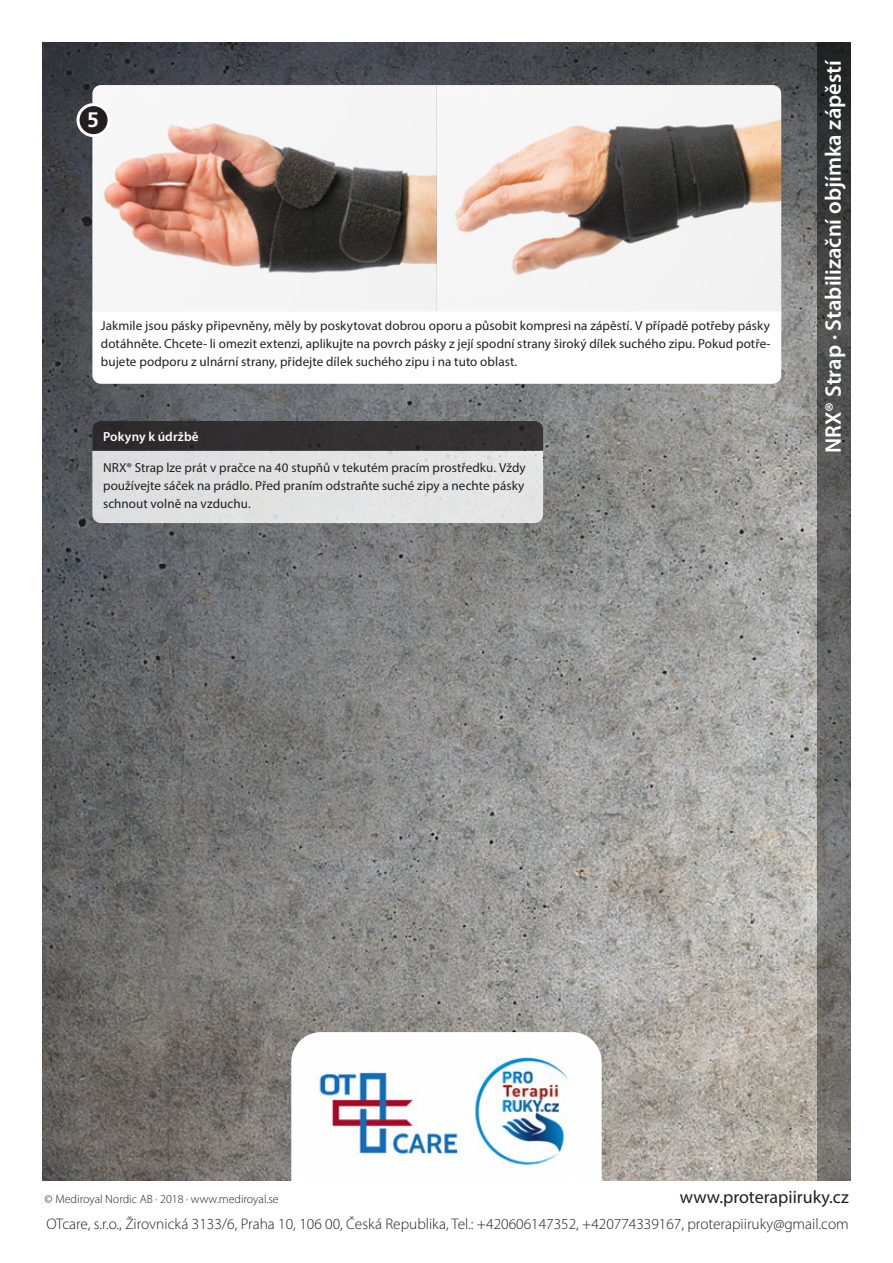
<style>
.page{position:relative;width:893px;height:1263px;background:#fff}
.page>*{position:absolute;margin:0;border:0;box-sizing:border-box;transform-origin:0 0}
.t1{font:600 22.5px "Myriad Pro";color:#fff}
.t2{font:700 21px "Frutiger";color:#fff}
.t3{font:18px "Myriad Pro";color:#231f20}
.t4{font:300 15.3px "Myriad Pro";color:#231f20}
.t5{font:13.2px/18px "Myriad Pro";letter-spacing:.005em;color:#231f20;text-align:justify}
.t6{font:600 13.2px "Myriad Pro";letter-spacing:.01em;color:#fff}
.t7{font:300 12px "Myriad Pro";color:#231f20}
</style>
<div class="page">
<img style="left:43px;top:43px;width:775px;height:1137px">
<svg style="left:818px;top:43px;width:32px;height:1137px;background:#5c5c5b"></svg>
<img style="left:92px;top:85px;width:689px;height:226px">
<svg style="left:92px;top:311px;width:689px;height:73px"></svg>
<div style="left:78px;top:105px;width:31px;height:31px;background:#231f20;border-radius:50%"></div>
<div style="left:77px;top:103px;width:34px;height:34px;border:3px solid #fff;border-radius:50%"></div>
<svg style="left:291px;top:1032px;width:311px;height:149px"></svg>
<img style="left:298px;top:1032px;width:301px;height:149px">
<svg style="left:92px;top:421px;width:451px;height:102px;background:#adacad"></svg>
<h2 class="t2" style="left:87px;top:107px;width:13px">5</h2>
<p class="t5" style="left:101px;top:316px;width:671px">Jakmile jsou pásky připevněny, měly by poskytovat dobrou oporu a působit kompresi na zápěstí. V případě potřeby pásky dotáhněte. Chcete- li omezit extenzi, aplikujte na povrch pásky z její spodní strany široký dílek suchého zipu. Pokud potře&shy;bujete podporu z ulnární strany, přidejte dílek suchého zipu i na tuto oblast.</p>
<p class="t6" style="left:103px;top:429px;width:97px">Pokyny k údržbě</p>
<p class="t5" style="left:103px;top:459px;width:424px">NRX® Strap lze prát v pračce na 40 stupňů v tekutém pracím prostředku. Vždy používejte sáček na prádlo. Před praním odstraňte suché zipy a nechte pásky schnout volně na vzduchu.</p>
<h1 class="t1" style="left:819px;top:453px;width:395px;rotate:-90deg">NRX® Strap · Stabilizační objímka zápěstí</h1>
<p class="t7" style="left:45px;top:1191px;width:236px">© Mediroyal Nordic AB · 2018 · www.mediroyal.se</p>
<h3 class="t3" style="left:680px;top:1185px;width:170px">www.proterapiiruky.cz</h3>
<p class="t4" style="left:46px;top:1215px;width:804px">OTcare, s.r.o., Žirovnická 3133/6, Praha 10, 106 00, Česká Republika, Tel.: +420606147352, +420774339167, proterapiiruky@gmail.com</p>
</div>
